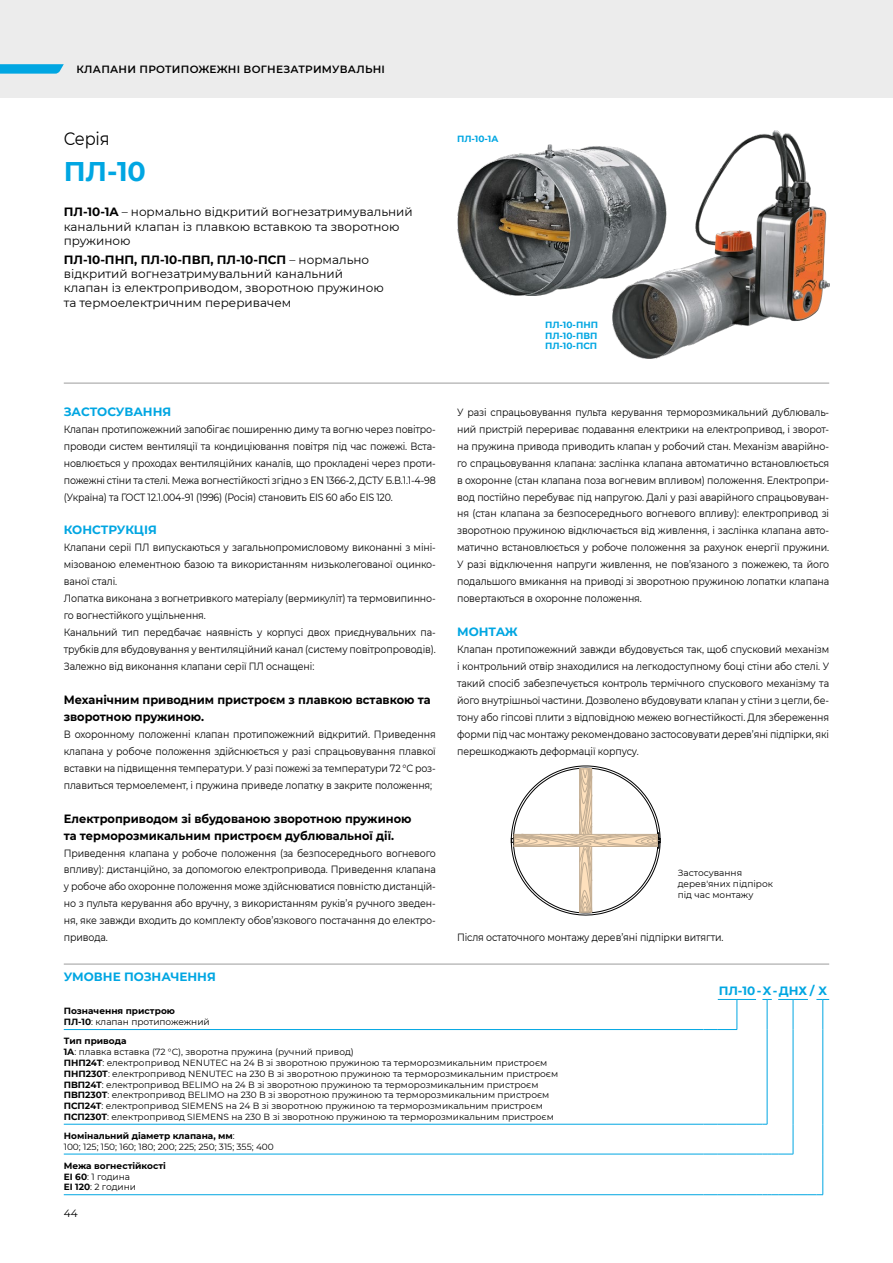
<style>
.page{position:relative;width:893px;height:1263px;background:#fff}
.page>*{position:absolute;margin:0;border:0;box-sizing:border-box;transform-origin:0 0}
.t1{font:700 27px "Montserrat";color:#00a6e2}
.t2{font:18px "Montserrat";letter-spacing:-.01em;color:#000;scale:.9 1}
.t3{font:12px/14.4px "Montserrat";color:#000}
.t4{font:700 12px/17px "Montserrat";color:#000;scale:.95 1}
.t5{font:700 12px "Montserrat";color:#00a6e2}
.t6{font:10.5px/17px "Montserrat";letter-spacing:-.01em;color:#000;text-align:justify;scale:.9 1}
.t7{font:600 10.5px "Montserrat";letter-spacing:.025em;color:#000}
.t8{font:10.5px "Montserrat";letter-spacing:-.01em;color:#000}
.t9{font:9px/10.8px "Montserrat";color:#000}
.t10{font:700 9px/10.8px "Montserrat";color:#000}
.t11{font:700 9px/10.8px "Montserrat";color:#00a6e2;text-align:justify}
.s1{font-weight:700}
.s2{font-weight:400}
</style>
<div class="page">
<div style="left:0;top:0;width:893px;height:98px;background:#ececec"></div>
<svg style="left:511px;top:766px;width:150px;height:149px"></svg>
<hr style="left:64px;top:383px;width:765px;height:1px;background:#9c9c9d">
<img style="left:457px;top:145px;width:155px;height:150px">
<img style="left:612px;top:131px;width:217px;height:227px">
<hr style="left:64px;top:964px;width:765px;height:1px;background:#9c9c9d">
<hr style="left:64px;top:1029px;width:640px;height:1px;background:#00a6e2">
<hr style="left:64px;top:1124px;width:640px;height:1px;background:#00a6e2">
<hr style="left:64px;top:1154px;width:640px;height:1px;background:#00a6e2">
<hr style="left:64px;top:1194px;width:640px;height:1px;background:#00a6e2">
<svg style="left:816px;top:999px;width:13px;height:30px"></svg>
<hr style="left:823px;top:1029px;width:1px;height:95px;background:#00a6e2">
<hr style="left:823px;top:1124px;width:1px;height:30px;background:#00a6e2">
<hr style="left:823px;top:1154px;width:1px;height:40px;background:#00a6e2">
<svg style="left:704px;top:1194px;width:119px;height:1px"></svg>
<svg style="left:778px;top:999px;width:30px;height:30px"></svg>
<hr style="left:793px;top:1029px;width:1px;height:95px;background:#00a6e2">
<hr style="left:793px;top:1124px;width:1px;height:30px;background:#00a6e2">
<svg style="left:704px;top:1154px;width:89px;height:1px"></svg>
<svg style="left:762px;top:999px;width:10px;height:30px"></svg>
<hr style="left:767px;top:1029px;width:1px;height:95px;background:#00a6e2">
<svg style="left:704px;top:1124px;width:63px;height:1px"></svg>
<svg style="left:704px;top:999px;width:52px;height:31px"></svg>
<svg style="left:0;top:64px;width:64px;height:10px"></svg>
<p class="t7" style="left:77px;top:61px;width:18px">Клапани</p>
<p class="t7" style="left:140px;top:61px;width:10px">протипожежні</p>
<p class="t7" style="left:244px;top:61px;width:56px">вогнезатри</p>
<p class="t7" style="left:322px;top:61px;width:57px">мувал ьні</p>
<h2 class="t2" style="left:64px;top:126px;width:53px">Серія</h2>
<h1 class="t1" style="left:64px;top:151px;width:84px">ПЛ-10</h1>
<p class="t3" style="left:64px;top:204px;width:350px"><span class="s1">ПЛ-10-1A</span> – нормально відкритий вогнезатримувальний канальний клапан із плавкою вставкою та зворотною пружиною</p>
<p class="t3" style="left:64px;top:252px;width:321px"><span class="s1">ПЛ-10-ПНП, ПЛ-10-ПВП, ПЛ-10-ПСП</span> – нормально відкритий вогнезатримувальний канальний клапан із електроприводом, зворотною пружиною та термоелектричним переривачем</p>
<p class="t11" style="left:457px;top:133px;width:43px">ПЛ-10-1A</p>
<p class="t11" style="left:545px;top:319px;width:54px">ПЛ-10-ПНП ПЛ-10-ПВП ПЛ-10-ПСП</p>
<p class="t5" style="left:64px;top:403px;width:109px">ЗАСТОСУВАННЯ</p>
<p class="t6" style="left:64px;top:420px;width:415px">Клапан протипожежний запобігає поширенню диму та вогню через повітро&shy;проводи систем вентиляції та кондиціювання повітря під час пожежі. Вста&shy;новлюється у проходах вентиляційних каналів, що прокладені через проти&shy;пожежні стіни та стелі. Межа вогнестійкості згідно з EN 1366-2, ДСТУ Б.В.1.1-4-98 (Україна) та ГОСТ 12.1.004-91 (1996) (Росія) становить ЕIS 60 або ЕIS 120.</p>
<p class="t5" style="left:64px;top:521px;width:95px">КОНСТРУКЦІЯ</p>
<p class="t6" style="left:64px;top:539px;width:415px;text-align:left">Клапани серії ПЛ випускаються у загальнопромисловому виконанні з міні&shy;мізованою елементною базою та використанням низьколегованої оцинко&shy;ваної сталі.<br>Лопатка виконана з вогнетривкого матеріалу (вермикуліт) та термовипинно&shy;го вогнестійкого ущільнення.<br>Канальний тип передбачає наявність у корпусі двох приєднувальних па&shy;трубків для вбудовування у вентиляційний канал (систему повітропроводів).<br>Залежно від виконання клапани серії ПЛ оснащені:</p>
<p class="t4" style="left:64px;top:691px;width:388px">Механічним приводним пристроєм з плавкою вставкою та зворотною пружиною.</p>
<p class="t6" style="left:64px;top:725px;width:415px">В охоронному положенні клапан протипожежний відкритий. Приведення клапана у робоче положення здійснюється у разі спрацьовування плавкої вставки на підвищення температури. У разі пожежі за температури 72 °С роз&shy;плавиться термоелемент, і пружина приведе лопатку в закрите положення;</p>
<p class="t4" style="left:64px;top:809px;width:367px">Електроприводом зі вбудованою зворотною пружиною та терморозмикальним пристроєм дублювальної дії.</p>
<p class="t6" style="left:64px;top:844px;width:415px">Приведення клапана у робоче положення (за безпосереднього вогневого впливу): дистанційно, за допомогою електропривода. Приведення клапана у робоче або охоронне положення може здійснюватися повністю дистанцій&shy;но з пульта керування або вручну, з використанням руків’я ручного зведен&shy;ня, яке завжди входить до комплекту обов’язкового постачання до електро&shy;привода.</p>
<p class="t5" style="left:64px;top:968px;width:154px">УМОВНЕ ПОЗНАЧЕННЯ</p>
<p class="t6" style="left:457px;top:403px;width:415px">У разі спрацьовування пульта керування терморозмикальний дублюваль&shy;ний пристрій перериває подавання електрики на електропривод, і зворот&shy;на пружина привода приводить клапан у робочий стан. Механізм аварійно&shy;го спрацьовування клапана: заслінка клапана автоматично встановлюється в охоронне (стан клапана поза вогневим впливом) положення. Електропри&shy;вод постійно перебуває під напругою. Далі у разі аварійного спрацьовуван&shy;ня (стан клапана за безпосереднього вогневого впливу): електропривод зі зворотною пружиною відключається від живлення, і заслінка клапана авто&shy;матично встановлюється у робоче положення за рахунок енергії пружини.<br>У разі відключення напруги живлення, не пов’язаного з пожежею, та його подальшого вмикання на приводі зі зворотною пружиною лопатки клапана повертаються в охоронне положення.</p>
<p class="t5" style="left:457px;top:623px;width:62px">МОНТАЖ</p>
<p class="t6" style="left:457px;top:640px;width:415px">Клапан протипожежний завжди вбудовується так, щоб спусковий механізм і контрольний отвір знаходилися на легкодоступному боці стіни або стелі. У такий спосіб забезпечується контроль термічного спускового механізму та його внутрішньої частини. Дозволено вбудовувати клапан у стіни з цегли, бе&shy;тону або гіпсові плити з відповідною межею вогнестійкості. Для збереження форми під час монтажу рекомендовано застосовувати дерев’яні підпірки, які перешкоджають деформації корпусу.</p>
<p class="t9" style="left:678px;top:867px;width:97px">Застосування дерев'яних підпірок під час монтажу</p>
<p class="t6" style="left:457px;top:929px;width:297px">Після остаточного монтажу дерев’яні підпірки витягти.</p>
<p class="t5" style="left:719px;top:982px;width:110px">ПЛ-10-X-ДНХ / X</p>
<p class="t10" style="left:64px;top:1005px;width:147px">Позначення пристрою<br>ПЛ-10<span class="s2">: клапан протипожежний</span></p>
<p class="t9" style="left:64px;top:1035px;width:496px"><span class="s1">Тип привода<br>1А</span>: плавка вставка (72 °С), зворотна пружина (ручний привод)<br><span class="s1">ПНП24Т</span>: електропривод NENUTEC на 24 В зі зворотною пружиною та терморозмикальним пристроєм <span class="s1">ПНП230Т</span>: електропривод NENUTEC на 230 В зі зворотною пружиною та терморозмикальним пристроєм <span class="s1">ПBП24Т</span>: електропривод BELIMO на 24 В зі зворотною пружиною та терморозмикальним пристроєм <span class="s1">ПBП230Т</span>: електропривод BELIMO на 230 В зі зворотною пружиною та терморозмикальним пристроєм <span class="s1">ПСП24Т</span>: електропривод SIEMENS на 24 В зі зворотною пружиною та терморозмикальним пристроєм <span class="s1">ПСП230Т</span>: електропривод SIEMENS на 230 В зі зворотною пружиною та терморозмикальним пристроєм</p>
<p class="t9" style="left:64px;top:1130px;width:212px"><span class="s1">Номінальний діаметр клапана, мм</span>:<br>100; 125; 150; 160; 180; 200; 225; 250; 315; 355; 400</p>
<p class="t10" style="left:64px;top:1160px;width:104px">Межа вогнестійкості<br>EI 60<span class="s2">: 1 година<br></span>EI 120<span class="s2">: 2 години</span></p>
<p class="t8" style="left:64px;top:1206px;width:15px">44</p>
</div>
